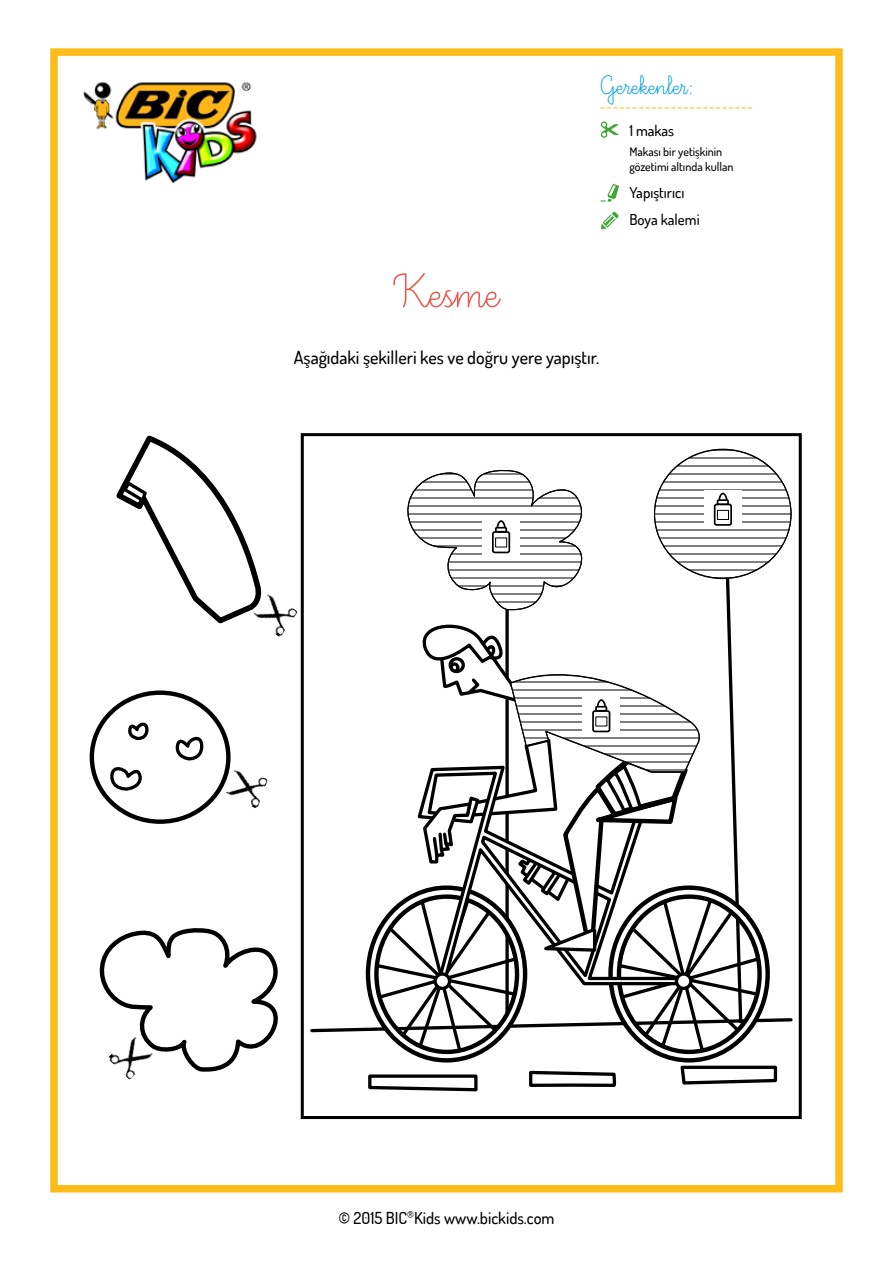
<style>
.page{position:relative;width:893px;height:1263px;background:#fff}
.page>*{position:absolute;margin:0;border:0;box-sizing:border-box;transform-origin:0 0}
.t1{font:60px "Ecriture A Romain Orne";color:#eb5850}
.t2{font:33px "Ecriture A Romain Orne";color:#009fe3}
.t3{font:500 18px "Dosis";color:#000}
.t4{font:18px "Minion Pro";color:#fcbd1b}
.t5{font:500 16.5px "Dosis";color:#000}
.t6{font:500 15px/27px "Dosis";color:#000}
.t7{font:500 12px/14.4px "Dosis";color:#000}
</style>
<div class="page">
<div style="left:50px;top:48px;width:793px;height:1144px;border:8px solid #fcbd1b"></div>
<img style="left:83px;top:82px;width:174px;height:101px">
<svg style="left:601px;top:211px;width:18px;height:18px"></svg>
<svg style="left:600px;top:121px;width:19px;height:17px"></svg>
<svg style="left:601px;top:184px;width:18px;height:18px"></svg>
<svg style="left:99px;top:928px;width:179px;height:142px"></svg>
<div style="left:90px;top:690px;width:141px;height:134px;border:4px solid #000;border-radius:50%"></div>
<svg style="left:110px;top:767px;width:32px;height:24px"></svg>
<svg style="left:176px;top:736px;width:28px;height:25px"></svg>
<svg style="left:128px;top:722px;width:21px;height:19px"></svg>
<svg style="left:116px;top:435px;width:146px;height:189px"></svg>
<svg style="left:654px;top:450px;width:137px;height:129px"></svg>
<svg style="left:310px;top:468px;width:483px;height:624px"></svg>
<img style="left:251px;top:592px;width:47px;height:45px">
<img style="left:224px;top:767px;width:44px;height:42px">
<img style="left:107px;top:1033px;width:47px;height:47px">
<div style="left:704px;top:491px;width:37px;height:37px;background:#fff"></div>
<div style="left:718px;top:493px;width:10px;height:20px;border:2px solid #000;border-radius:50%"></div>
<svg style="left:715px;top:504px;width:16px;height:21px"></svg>
<div style="left:714px;top:504px;width:18px;height:22px;border:2px solid #000;border-radius:2px"></div>
<div style="left:717px;top:499px;width:12px;height:6px;border:2px solid #000"></div>
<div style="left:717px;top:510px;width:11px;height:9px;background:#fff"></div>
<div style="left:717px;top:510px;width:12px;height:10px;border:1px solid #000"></div>
<div style="left:482px;top:518px;width:38px;height:37px;background:#fff"></div>
<div style="left:496px;top:520px;width:10px;height:20px;border:2px solid #000;border-radius:50%"></div>
<svg style="left:493px;top:532px;width:16px;height:20px"></svg>
<div style="left:492px;top:531px;width:18px;height:22px;border:2px solid #000;border-radius:2px"></div>
<div style="left:495px;top:527px;width:12px;height:6px;border:2px solid #000"></div>
<div style="left:496px;top:538px;width:11px;height:9px;background:#fff"></div>
<div style="left:495px;top:537px;width:12px;height:10px;border:1px solid #000"></div>
<div style="left:582px;top:697px;width:38px;height:37px;background:#fff"></div>
<div style="left:596px;top:699px;width:10px;height:20px;border:2px solid #000;border-radius:50%"></div>
<svg style="left:593px;top:711px;width:16px;height:20px"></svg>
<div style="left:592px;top:710px;width:18px;height:22px;border:2px solid #000;border-radius:2px"></div>
<div style="left:595px;top:706px;width:12px;height:6px;border:2px solid #000"></div>
<div style="left:596px;top:717px;width:11px;height:9px;background:#fff"></div>
<div style="left:301px;top:433px;width:501px;height:686px;border:3px solid #000"></div>
<h2 class="t2" style="left:600px;top:69px;width:95px">Gerekenler:</h2>
<p class="t4" style="left:600px;top:94px;width:155px">------------------------</p>
<p class="t7" style="left:629px;top:145px;width:106px">Makası bir yetişkinin gözetimi altında kullan</p>
<p class="t6" style="left:629px;top:116px;width:46px">1 makas</p>
<h1 class="t1" style="left:395px;top:262px;width:105px">Kesme</h1>
<p class="t3" style="left:294px;top:346px;width:307px">Aşağıdaki şekilleri kes ve doğru yere yapıştır.</p>
<p class="t6" style="left:629px;top:179px;width:72px">Yapıştırıcı<br>Boya kalemi</p>
<p class="t5" style="left:338px;top:1207px;width:218px">© 2015 BIC<sup>®</sup>Kids www.bickids.com</p>
</div>
